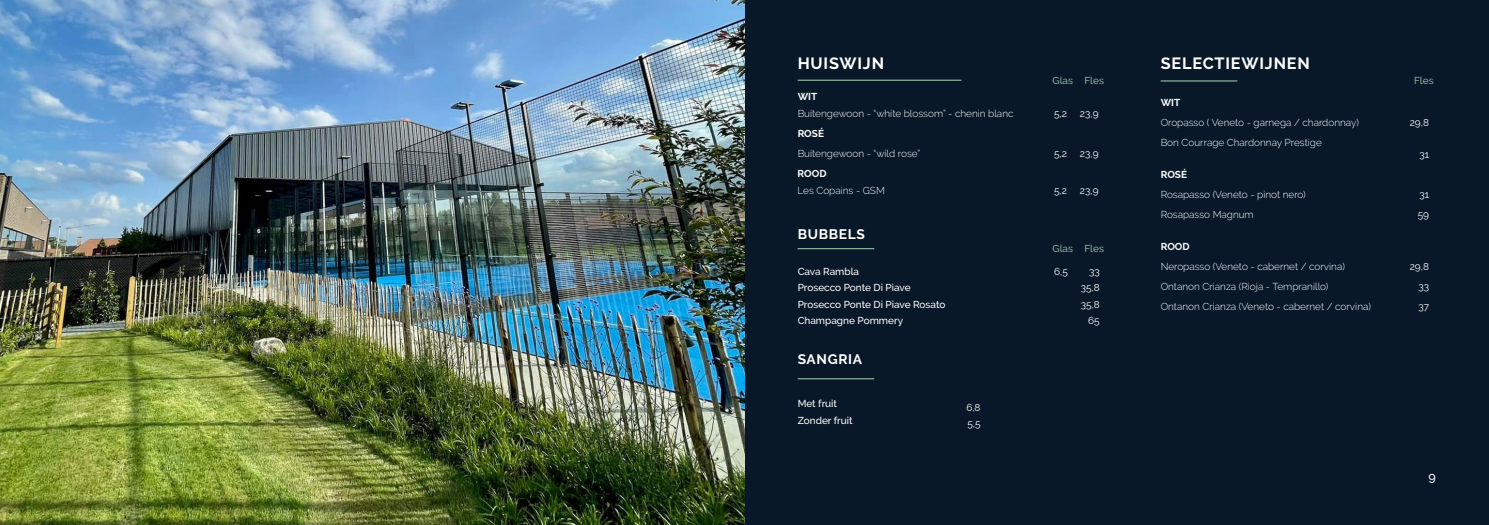
<style>
.page{position:relative;width:1489px;height:525px;background:#fff}
.page>*{position:absolute;margin:0;border:0;box-sizing:border-box;transform-origin:0 0}
.t1{font:700 16.25px "Raleway";letter-spacing:.05em;color:#fff}
.t2{font:700 13.75px "Raleway";letter-spacing:.05em;color:#fff}
.t3{font:500 12.5px "Raleway";color:#fff}
.t4{font:300 10px "Raleway";color:#fff}
.t5{font:500 10px "Raleway";color:#fff}
.t6{font:10px "Raleway";color:#fff}
.t7{font:700 10px "Raleway";color:#fff}
.t8{font:500 10px "Raleway";color:#8ab19b}
</style>
<div class="page">
<div style="left:0;top:0;width:1488px;height:524px;background:#081828"></div>
<hr style="left:1160px;top:80px;width:77px;height:2px;background:#8ab19b">
<hr style="left:797px;top:80px;width:164px;height:1px;background:#8ab19b">
<hr style="left:797px;top:378px;width:77px;height:1px;background:#8ab19b">
<hr style="left:797px;top:248px;width:77px;height:1px;background:#8ab19b">
<img style="left:0;top:0;width:744px;height:524px">
<h1 class="t1" style="left:797px;top:53px;width:88px">HUISWIJN</h1>
<h1 class="t1" style="left:1160px;top:53px;width:151px">SELECTIEWIJNEN</h1>
<p class="t7" style="left:797px;top:91px;width:21px">WIT</p>
<p class="t4" style="left:797px;top:107px;width:217px">Buitengewoon - “white blossom” - chenin blanc</p>
<p class="t6" style="left:1054px;top:105px;width:14px">5,2</p>
<p class="t6" style="left:1079px;top:105px;width:20px">23,9</p>
<p class="t7" style="left:797px;top:128px;width:28px">ROSÉ</p>
<p class="t4" style="left:797px;top:147px;width:124px">Buitengewoon - “wild rose”</p>
<p class="t6" style="left:1054px;top:145px;width:14px">5,2</p>
<p class="t6" style="left:1079px;top:145px;width:20px">23,9</p>
<p class="t7" style="left:797px;top:168px;width:30px">ROOD</p>
<p class="t4" style="left:797px;top:184px;width:89px">Les Copains - GSM</p>
<p class="t6" style="left:1054px;top:182px;width:14px">5,2</p>
<p class="t6" style="left:1079px;top:182px;width:20px">23,9</p>
<p class="t8" style="left:1052px;top:74px;width:53px">Glas Fles</p>
<p class="t8" style="left:1413px;top:75px;width:21px">Fles</p>
<p class="t7" style="left:1160px;top:96px;width:21px">WIT</p>
<p class="t4" style="left:1160px;top:116px;width:200px">Oropasso ( Veneto - garnega / chardonnay)</p>
<p class="t6" style="left:1409px;top:114px;width:21px">29,8</p>
<p class="t4" style="left:1160px;top:136px;width:163px">Bon Courrage Chardonnay Prestige</p>
<p class="t6" style="left:1419px;top:146px;width:11px">31</p>
<p class="t7" style="left:1160px;top:168px;width:28px">ROSÉ</p>
<p class="t4" style="left:1160px;top:188px;width:147px">Rosapasso (Veneto - pinot nero)</p>
<p class="t6" style="left:1419px;top:186px;width:11px">31</p>
<p class="t4" style="left:1160px;top:208px;width:95px">Rosapasso Magnum</p>
<p class="t6" style="left:1417px;top:206px;width:13px">59</p>
<p class="t7" style="left:1160px;top:241px;width:30px">ROOD</p>
<p class="t4" style="left:1160px;top:260px;width:186px">Neropasso (Veneto - cabernet / corvina)</p>
<p class="t6" style="left:1409px;top:258px;width:21px">29,8</p>
<p class="t4" style="left:1160px;top:281px;width:169px">Ontanon Crianza (Rioja - Tempranillo)</p>
<p class="t6" style="left:1418px;top:278px;width:12px">33</p>
<p class="t4" style="left:1160px;top:301px;width:212px">Ontanon Crianza (Veneto - cabernet / corvina)</p>
<p class="t6" style="left:1418px;top:298px;width:12px">37</p>
<h2 class="t2" style="left:797px;top:226px;width:69px">BUBBELS</h2>
<p class="t5" style="left:797px;top:265px;width:63px">Cava Rambla</p>
<p class="t6" style="left:1054px;top:263px;width:15px">6,5</p>
<p class="t6" style="left:1089px;top:263px;width:12px">33</p>
<p class="t5" style="left:797px;top:282px;width:114px">Prosecco Ponte Di Piave</p>
<p class="t6" style="left:1080px;top:279px;width:20px">35,8</p>
<p class="t5" style="left:797px;top:298px;width:149px">Prosecco Ponte Di Piave Rosato</p>
<p class="t6" style="left:1080px;top:296px;width:20px">35,8</p>
<p class="t5" style="left:797px;top:315px;width:107px">Champagne Pommery</p>
<p class="t6" style="left:1088px;top:312px;width:13px">65</p>
<p class="t8" style="left:1052px;top:242px;width:53px">Glas Fles</p>
<h2 class="t2" style="left:797px;top:351px;width:66px">SANGRIA</h2>
<p class="t5" style="left:797px;top:398px;width:41px">Met fruit</p>
<p class="t5" style="left:797px;top:414px;width:57px">Zonder fruit</p>
<p class="t6" style="left:966px;top:399px;width:16px">6,8</p>
<p class="t6" style="left:967px;top:415px;width:15px">5,5</p>
<p class="t3" style="left:1428px;top:469px;width:9px">9</p>
</div>
